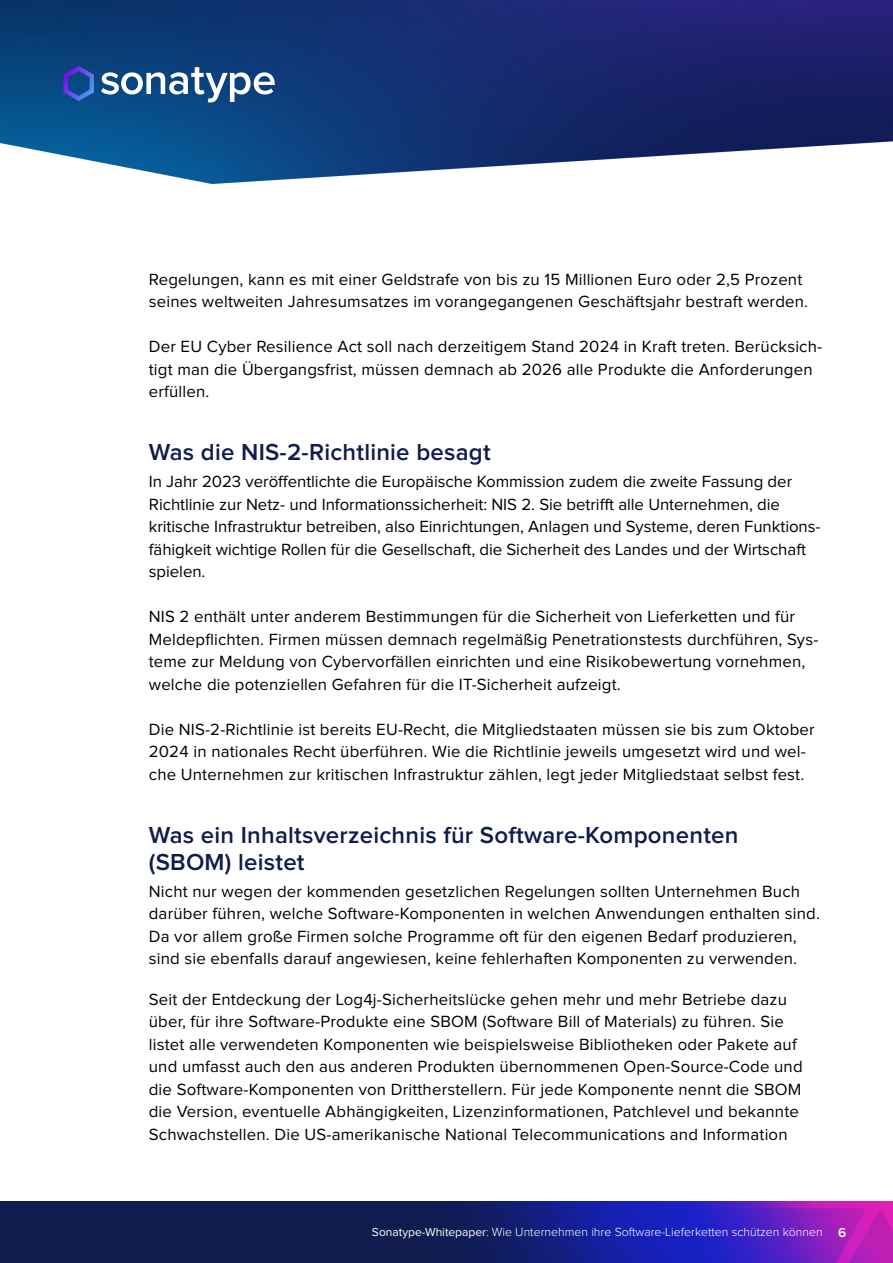
<style>
.page{position:relative;width:893px;height:1263px;background:#fff}
.page>*{position:absolute;margin:0;border:0;box-sizing:border-box;transform-origin:0 0}
.Headline{font:600 24px/27px "Proxima Nova";letter-spacing:.01em;color:#0f1c4d}
.Fließtext{font:16.8px/22.5px "Proxima Nova";letter-spacing:.01em;color:#000}
.Headline-2{font:16.8px/22.5px "Proxima Nova";letter-spacing:.01em;color:#000}
.t1{font:300 12.3px "Proxima Nova";color:#fff}
.s1{font-weight:400;font-size:12px}
.s2{font-size:12px}
.s3{font-weight:600;font-size:13.5px}
</style>
<div class="page">
<img style="left:0;top:0;width:893px;height:185px">
<img style="left:0;top:1201px;width:893px;height:62px">
<svg style="left:101px;top:67px;width:174px;height:35px"></svg>
<img style="left:63px;top:66px;width:31px;height:35px">
<p class="Fließtext" style="left:149px;top:268px;width:661px">Regelungen, kann es mit einer Geldstrafe von bis zu 15 Millionen Euro oder 2,5 Prozent seines weltweiten Jahresumsatzes im vorangegangenen Geschäftsjahr bestraft werden.</p>
<p class="Fließtext" style="left:149px;top:336px;width:675px">Der EU Cyber Resilience Act soll nach derzeitigem Stand 2024 in Kraft treten. Berücksich&shy;tigt man die Übergangsfrist, müssen demnach ab 2026 alle Produkte die Anforderungen erfüllen.</p>
<p class="Headline" style="left:149px;top:440px;width:343px">Was die NIS-2-Richtlinie besagt</p>
<p class="Fließtext" style="left:149px;top:471px;width:673px">In Jahr 2023 veröffentlichte die Europäische Kommission zudem die zweite Fassung der Richtlinie zur Netz- und Informationssicherheit: NIS 2. Sie betrifft alle Unternehmen, die kritische Infrastruktur betreiben, also Einrichtungen, Anlagen und Systeme, deren Funktions&shy;fähigkeit wichtige Rollen für die Gesellschaft, die Sicherheit des Landes und der Wirtschaft spielen.</p>
<p class="Fließtext" style="left:149px;top:606px;width:671px">NIS 2 enthält unter anderem Bestimmungen für die Sicherheit von Lieferketten und für Meldepflichten. Firmen müssen demnach regelmäßig Penetrationstests durchführen, Sys&shy;teme zur Meldung von Cybervorfällen einrichten und eine Risikobewertung vornehmen, welche die potenziellen Gefahren für die IT-Sicherheit aufzeigt.</p>
<p class="Fließtext" style="left:149px;top:718px;width:667px">Die NIS-2-Richtlinie ist bereits EU-Recht, die Mitgliedstaaten müssen sie bis zum Oktober<br>2024 in nationales Recht überführen. Wie die Richtlinie jeweils umgesetzt wird und wel&shy;che Unternehmen zur kritischen Infrastruktur zählen, legt jeder Mitgliedstaat selbst fest.</p>
<p class="Headline" style="left:149px;top:822px;width:591px">Was ein Inhaltsverzeichnis für Software-Komponenten (SBOM) leistet</p>
<p class="Headline-2" style="left:149px;top:880px;width:673px">Nicht nur wegen der kommenden gesetzlichen Regelungen sollten Unternehmen Buch darüber führen, welche Software-Komponenten in welchen Anwendungen enthalten sind.<br>Da vor allem große Firmen solche Programme oft für den eigenen Bedarf produzieren, sind sie ebenfalls darauf angewiesen, keine fehlerhaften Komponenten zu verwenden.</p>
<p class="Fließtext" style="left:149px;top:988px;width:655px">Seit der Entdeckung der Log4j-Sicherheitslücke gehen mehr und mehr Betriebe dazu über, für ihre Software-Produkte eine SBOM (Software Bill of Materials) zu führen. Sie listet alle verwendeten Komponenten wie beispielsweise Bibliotheken oder Pakete auf und umfasst auch den aus anderen Produkten übernommenen Open-Source-Code und die Software-Komponenten von Drittherstellern. Für jede Komponente nennt die SBOM die Version, eventuelle Abhängigkeiten, Lizenzinformationen, Patchlevel und bekannte Schwachstellen. Die US-amerikanische National Telecommunications and Information</p>
<p class="t1" style="left:372px;top:1226px;width:476px"><span class="s1">Sonatype-Whitepaper</span><span class="s2">:</span> Wie Unternehmen ihre Software-Lieferketten schützen können <span class="s3">6</span></p>
</div>
